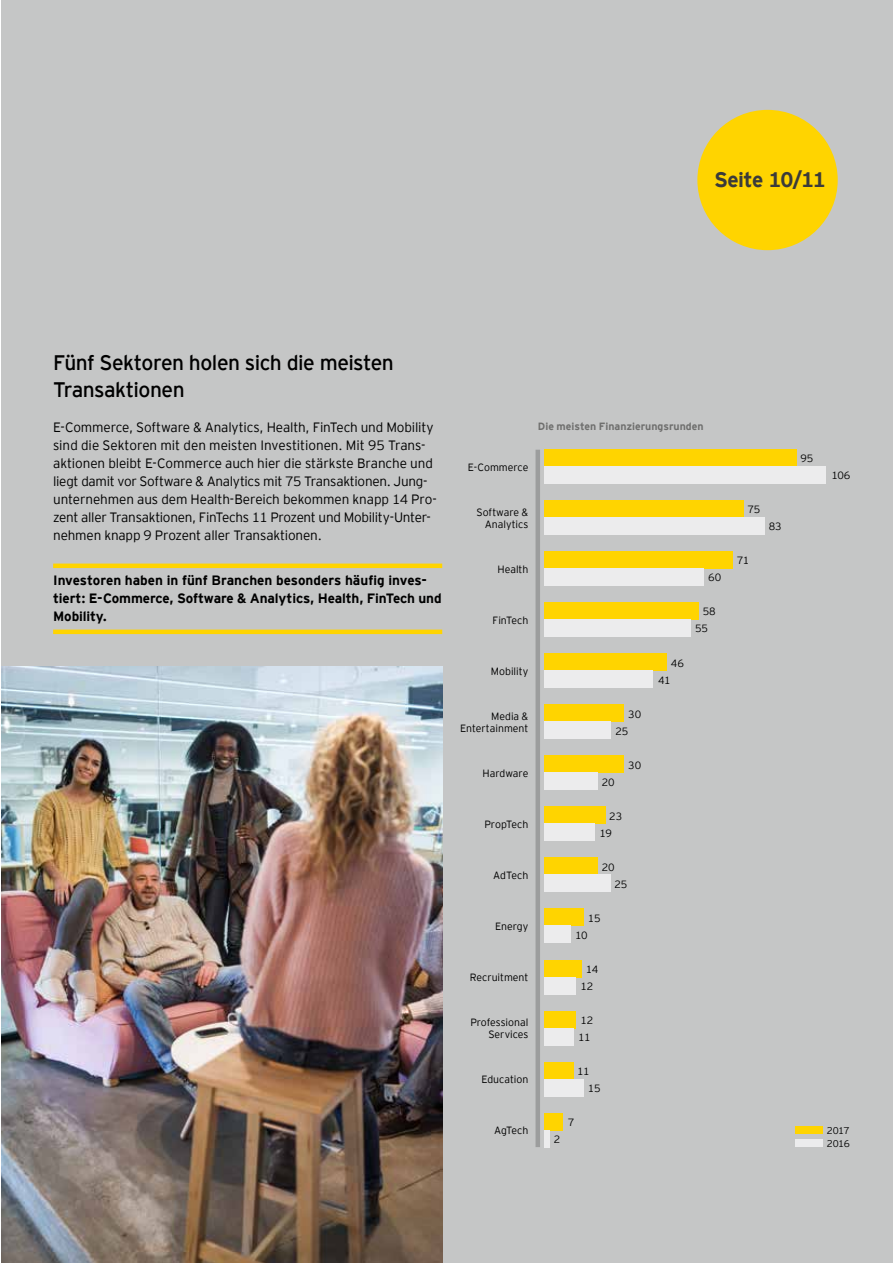
<style>
.page{position:relative;width:893px;height:1263px;background:#fff}
.page>*{position:absolute;margin:0;border:0;box-sizing:border-box;transform-origin:0 0}
.t1{font:21px/27px "EY Interstate";letter-spacing:-.025em;color:#000}
.t2{font:700 21px "EY Interstate";letter-spacing:-.03em;color:#3b3b3a}
.t3{font:300 13.5px/18px "EY Interstate";letter-spacing:-.01em;color:#000}
.t4{font:700 13.5px/18px "EY Interstate";letter-spacing:-.01em;color:#000}
.t5{font:300 10.5px/11.7px "EY Interstate";letter-spacing:-.005em;color:#000;text-align:right}
.t6{font:700 10.5px "EY Interstate";color:#6f6f6e}
.t7{font:300 9.75px/13.5px "EY Interstate";letter-spacing:-.04em;color:#000}
</style>
<div class="page">
<div style="left:1px;top:0;width:892px;height:1263px;background:#c5c6c6"></div>
<img style="left:1px;top:666px;width:441px;height:597px">
<div style="left:697px;top:110px;width:141px;height:140px;background:#ffd400;border-radius:50%"></div>
<div style="left:53px;top:563px;width:389px;height:5px;background:#ffd400"></div>
<hr style="left:53px;top:630px;width:389px;height:4px;background:#ffd400">
<hr style="left:536px;top:450px;width:4px;height:697px;background:#9c9d9d">
<div style="left:544px;top:450px;width:253px;height:17px;background:#ffd400"></div>
<div style="left:544px;top:501px;width:200px;height:17px;background:#ffd400"></div>
<div style="left:544px;top:552px;width:189px;height:17px;background:#ffd400"></div>
<div style="left:544px;top:603px;width:154px;height:17px;background:#ffd400"></div>
<div style="left:544px;top:654px;width:122px;height:17px;background:#ffd400"></div>
<div style="left:544px;top:705px;width:80px;height:17px;background:#ffd400"></div>
<div style="left:544px;top:756px;width:80px;height:17px;background:#ffd400"></div>
<div style="left:544px;top:807px;width:61px;height:17px;background:#ffd400"></div>
<div style="left:544px;top:858px;width:53px;height:17px;background:#ffd400"></div>
<div style="left:544px;top:909px;width:40px;height:17px;background:#ffd400"></div>
<div style="left:544px;top:960px;width:37px;height:17px;background:#ffd400"></div>
<div style="left:544px;top:1011px;width:32px;height:17px;background:#ffd400"></div>
<div style="left:544px;top:1062px;width:29px;height:17px;background:#ffd400"></div>
<div style="left:544px;top:1113px;width:19px;height:17px;background:#ffd400"></div>
<div style="left:544px;top:467px;width:282px;height:17px;background:#ececed"></div>
<div style="left:544px;top:518px;width:221px;height:17px;background:#ececed"></div>
<div style="left:544px;top:569px;width:160px;height:17px;background:#ececed"></div>
<div style="left:544px;top:620px;width:146px;height:17px;background:#ececed"></div>
<div style="left:544px;top:671px;width:109px;height:17px;background:#ececed"></div>
<div style="left:544px;top:722px;width:67px;height:17px;background:#ececed"></div>
<div style="left:544px;top:773px;width:53px;height:17px;background:#ececed"></div>
<div style="left:544px;top:824px;width:51px;height:17px;background:#ececed"></div>
<div style="left:544px;top:875px;width:67px;height:17px;background:#ececed"></div>
<div style="left:544px;top:926px;width:27px;height:17px;background:#ececed"></div>
<div style="left:544px;top:977px;width:32px;height:17px;background:#ececed"></div>
<div style="left:544px;top:1028px;width:29px;height:17px;background:#ececed"></div>
<div style="left:544px;top:1079px;width:40px;height:17px;background:#ececed"></div>
<div style="left:544px;top:1130px;width:6px;height:17px;background:#ececed"></div>
<div style="left:795px;top:1126px;width:27px;height:7px;background:#ffd400"></div>
<div style="left:795px;top:1140px;width:27px;height:7px;background:#ececed"></div>
<h1 class="t2" style="left:714px;top:168px;width:113px">Seite 10/11</h1>
<h1 class="t1" style="left:53px;top:349px;width:342px">Fünf Sektoren holen sich die meisten<br>Transaktionen</h1>
<p class="t3" style="left:53px;top:418px;width:385px">E-Commerce, Software &amp; Analytics, Health, FinTech und Mobility sind die Sektoren mit den meisten Investitionen. Mit 95 Trans&shy;aktionen bleibt E-Commerce auch hier die stärkste Branche und liegt damit vor Software &amp; Analytics mit 75 Transaktionen. Jung&shy;unternehmen aus dem Health-Bereich bekommen knapp 14 Pro&shy;zent aller Transaktionen, FinTechs 11 Prozent und Mobility-Unter&shy;nehmen knapp 9 Prozent aller Transaktionen.</p>
<p class="t4" style="left:53px;top:571px;width:390px">Investoren haben in fünf Branchen besonders häufig inves&shy;tiert: E-Commerce, Software &amp; Analytics, Health, FinTech und<br>Mobility.</p>
<p class="t6" style="left:538px;top:420px;width:167px">Die meisten Finanzierungsrunden</p>
<p class="t5" style="left:468px;top:461px;width:62px">E-Commerce</p>
<p class="t5" style="left:476px;top:506px;width:53px">Software &amp;<br>Analytics</p>
<p class="t5" style="left:497px;top:563px;width:32px">Health</p>
<p class="t5" style="left:493px;top:614px;width:37px">FinTech</p>
<p class="t5" style="left:491px;top:665px;width:39px">Mobility</p>
<p class="t5" style="left:460px;top:711px;width:70px">Media &amp;<br>Entertainment</p>
<p class="t5" style="left:482px;top:767px;width:47px">Hardware</p>
<p class="t5" style="left:484px;top:818px;width:45px">PropTech</p>
<p class="t5" style="left:493px;top:869px;width:37px">AdTech</p>
<p class="t5" style="left:495px;top:920px;width:35px">Energy</p>
<p class="t5" style="left:470px;top:972px;width:60px">Recruitment</p>
<p class="t5" style="left:470px;top:1017px;width:59px">Professional<br>Services</p>
<p class="t5" style="left:481px;top:1074px;width:48px">Education</p>
<p class="t5" style="left:494px;top:1125px;width:36px">AgTech</p>
<p class="t5" style="left:628px;top:708px;width:14px">30</p>
<p class="t5" style="left:615px;top:725px;width:14px">25</p>
<p class="t5" style="left:602px;top:776px;width:14px">20</p>
<p class="t5" style="left:628px;top:759px;width:14px">30</p>
<p class="t5" style="left:609px;top:810px;width:15px">23</p>
<p class="t5" style="left:600px;top:827px;width:14px">19</p>
<p class="t5" style="left:602px;top:861px;width:14px">20</p>
<p class="t5" style="left:588px;top:912px;width:14px">15</p>
<p class="t5" style="left:575px;top:929px;width:14px">10</p>
<p class="t5" style="left:586px;top:963px;width:14px">14</p>
<p class="t5" style="left:580px;top:980px;width:14px">12</p>
<p class="t5" style="left:580px;top:1014px;width:14px">12</p>
<p class="t5" style="left:578px;top:1031px;width:14px">11</p>
<p class="t5" style="left:614px;top:878px;width:14px">25</p>
<p class="t5" style="left:577px;top:1065px;width:14px">11</p>
<p class="t5" style="left:588px;top:1082px;width:14px">15</p>
<p class="t5" style="left:554px;top:1133px;width:8px">2</p>
<p class="t5" style="left:568px;top:1116px;width:8px">7</p>
<p class="t5" style="left:671px;top:657px;width:15px">46</p>
<p class="t5" style="left:658px;top:674px;width:14px">41</p>
<p class="t5" style="left:708px;top:572px;width:15px">60</p>
<p class="t5" style="left:703px;top:606px;width:15px">58</p>
<p class="t5" style="left:695px;top:623px;width:14px">55</p>
<p class="t5" style="left:747px;top:504px;width:14px">75</p>
<p class="t5" style="left:769px;top:521px;width:15px">83</p>
<p class="t5" style="left:737px;top:555px;width:14px">71</p>
<p class="t5" style="left:800px;top:453px;width:14px">95</p>
<p class="t5" style="left:831px;top:470px;width:21px">106</p>
<p class="t7" style="left:827px;top:1123px;width:25px">2017<br>2016</p>
</div>
